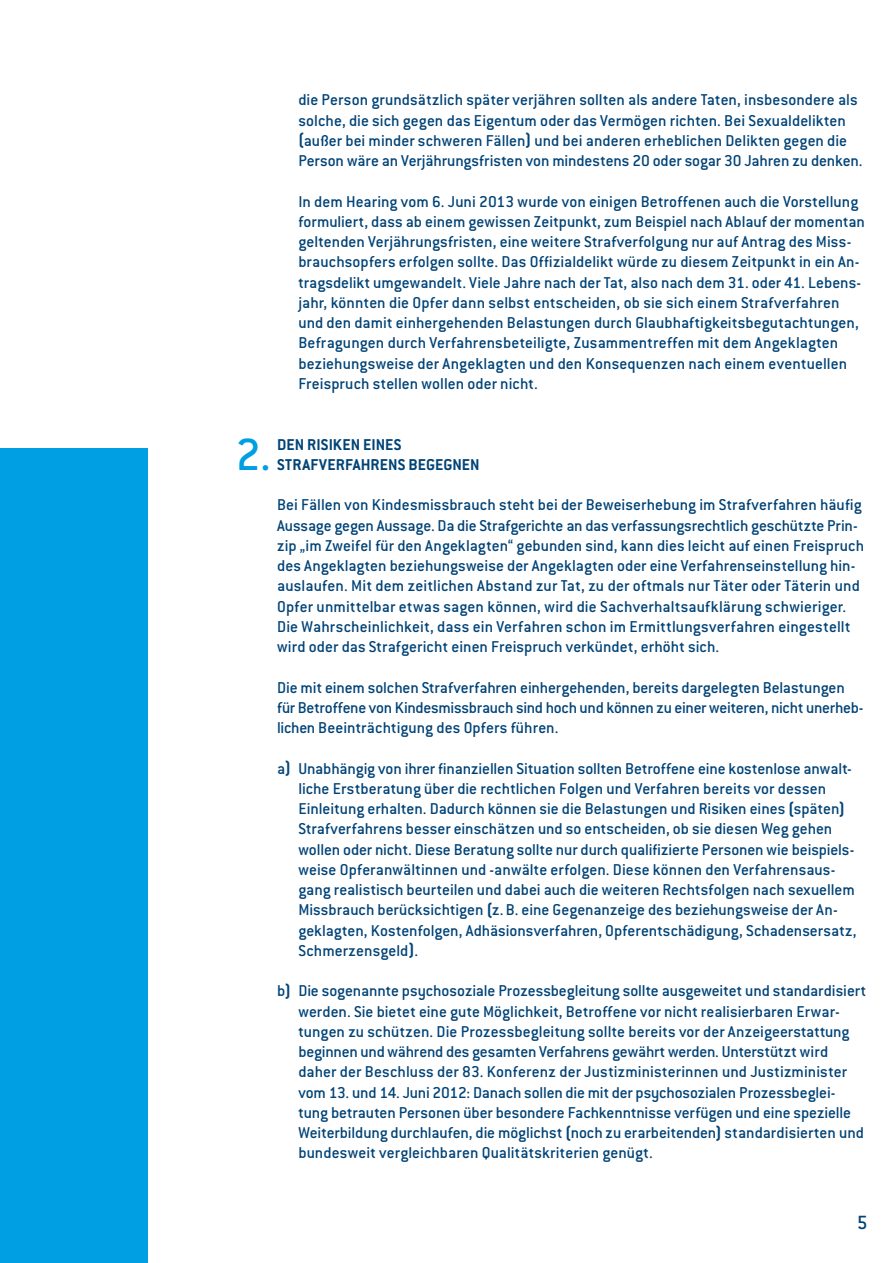
<style>
.page{position:relative;width:893px;height:1263px;background:#fff}
.page>*{position:absolute;margin:0;border:0;box-sizing:border-box;transform-origin:0 0}
.t1{font:500 49.35px "Conduit ITC";color:#009ee3}
.t2{font:500 21px "Conduit ITC";color:#004377}
.aufzählung{font:500 17.25px/20.2px "Conduit ITC";color:#004377}
.aufzählung-2{font:700 17.25px/20.2px "Conduit ITC";letter-spacing:.005em;color:#004377}
.s1{font-weight:700}
</style>
<div class="page">
<div style="left:0;top:449px;width:147px;height:814px;background:#009ee3"></div>
<p class="aufzählung" style="left:298px;top:90px;width:566px">die Person grundsätzlich später verjähren sollten als andere Taten, insbesondere als solche, die sich gegen das Eigentum oder das Vermögen richten. Bei Sexualdelikten <span class="s1">(</span>außer bei minder schweren Fällen<span class="s1">)</span> und bei anderen erheblichen Delikten gegen die Person wäre an Verjährungsfristen von mindestens 20 oder sogar 30 Jahren zu denken.</p>
<p class="aufzählung" style="left:298px;top:191px;width:568px">In dem Hearing vom 6. Juni 2013 wurde von einigen Betroffenen auch die Vorstellung formuliert, dass ab einem gewissen Zeitpunkt, zum Beispiel nach Ablauf der momentan geltenden Verjährungsfristen, eine weitere Strafverfolgung nur auf Antrag des Miss&shy;brauchsopfers erfolgen sollte. Das Offizialdelikt würde zu diesem Zeitpunkt in ein An&shy;tragsdelikt umgewandelt. Viele Jahre nach der Tat, also nach dem 31. oder 41. Lebens&shy;jahr, könnten die Opfer dann selbst entscheiden, ob sie sich einem Strafverfahren und den damit einhergehenden Belastungen durch Glaubhaftigkeitsbegutachtungen, Befragungen durch Verfahrensbeteiligte, Zusammentreffen mit dem Angeklagten beziehungsweise der Angeklagten und den Konsequenzen nach einem eventuellen Freispruch stellen wollen oder nicht.</p>
<p class="t1" style="left:236px;top:427px;width:37px">2.</p>
<p class="aufzählung-2" style="left:277px;top:434px;width:204px">DEN RISIKEN EINES<br>STRAFVERFAHRENS BEGEGNEN</p>
<p class="aufzählung" style="left:277px;top:495px;width:588px">Bei Fällen von Kindesmissbrauch steht bei der Beweiserhebung im Strafverfahren häufig Aussage gegen Aussage. Da die Strafgerichte an das verfassungsrechtlich geschützte Prin&shy;zip „im Zweifel für den Angeklagten“ gebunden sind, kann dies leicht auf einen Freispruch des Angeklagten beziehungsweise der Angeklagten oder eine Verfahrenseinstellung hin&shy;auslaufen. Mit dem zeitlichen Abstand zur Tat, zu der oftmals nur Täter oder Täterin und Opfer unmittelbar etwas sagen können, wird die Sachverhaltsaufklärung schwieriger.<br>Die Wahrscheinlichkeit, dass ein Verfahren schon im Ermittlungsverfahren eingestellt wird oder das Strafgericht einen Freispruch verkündet, erhöht sich.</p>
<p class="aufzählung" style="left:277px;top:677px;width:586px">Die mit einem solchen Strafverfahren einhergehenden, bereits dargelegten Belastungen für Betroffene von Kindesmissbrauch sind hoch und können zu einer weiteren, nicht unerheb&shy;lichen Beeinträchtigung des Opfers führen.</p>
<p class="aufzählung" style="left:298px;top:758px;width:560px;text-indent:-21px">a<span class="s1">)</span> Unabhängig von ihrer finanziellen Situation sollten Betroffene eine kostenlose anwalt&shy;liche Erstberatung über die rechtlichen Folgen und Verfahren bereits vor dessen Einleitung erhalten. Dadurch können sie die Belastungen und Risiken eines <span class="s1">(</span>späten<span class="s1">)<br></span>Strafverfahrens besser einschätzen und so entscheiden, ob sie diesen Weg gehen wollen oder nicht. Diese Beratung sollte nur durch qualifizierte Personen wie beispiels&shy;weise Opferanwältinnen und -anwälte erfolgen. Diese können den Verfahrensaus&shy;gang realistisch beurteilen und dabei auch die weiteren Rechtsfolgen nach sexuellem Missbrauch berücksichtigen <span class="s1">(</span>z.B. eine Gegenanzeige des beziehungsweise der An&shy;geklagten, Kostenfolgen, Adhäsionsverfahren, Opferentschädigung, Schadensersatz, Schmerzensgeld<span class="s1">)</span>.</p>
<p class="aufzählung" style="left:298px;top:981px;width:569px;text-indent:-21px">b<span class="s1">)</span> Die sogenannte psychosoziale Prozessbegleitung sollte ausgeweitet und standardisiert werden. Sie bietet eine gute Möglichkeit, Betroffene vor nicht realisierbaren Erwar&shy;tungen zu schützen. Die Prozessbegleitung sollte bereits vor der Anzeigeerstattung beginnen und während des gesamten Verfahrens gewährt werden. Unterstützt wird daher der Beschluss der 83. Konferenz der Justizministerinnen und Justizminister vom 13. und 14. Juni 2012: Danach sollen die mit der psychosozialen Prozessbeglei&shy;tung betrauten Personen über besondere Fachkenntnisse verfügen und eine spezielle Weiterbildung durchlaufen, die möglichst <span class="s1">(</span>noch zu erarbeitenden<span class="s1">)</span> standardisierten und bundesweit vergleichbaren Qualitätskriterien genügt.</p>
<p class="t2" style="left:857px;top:1211px;width:12px">5</p>
</div>
